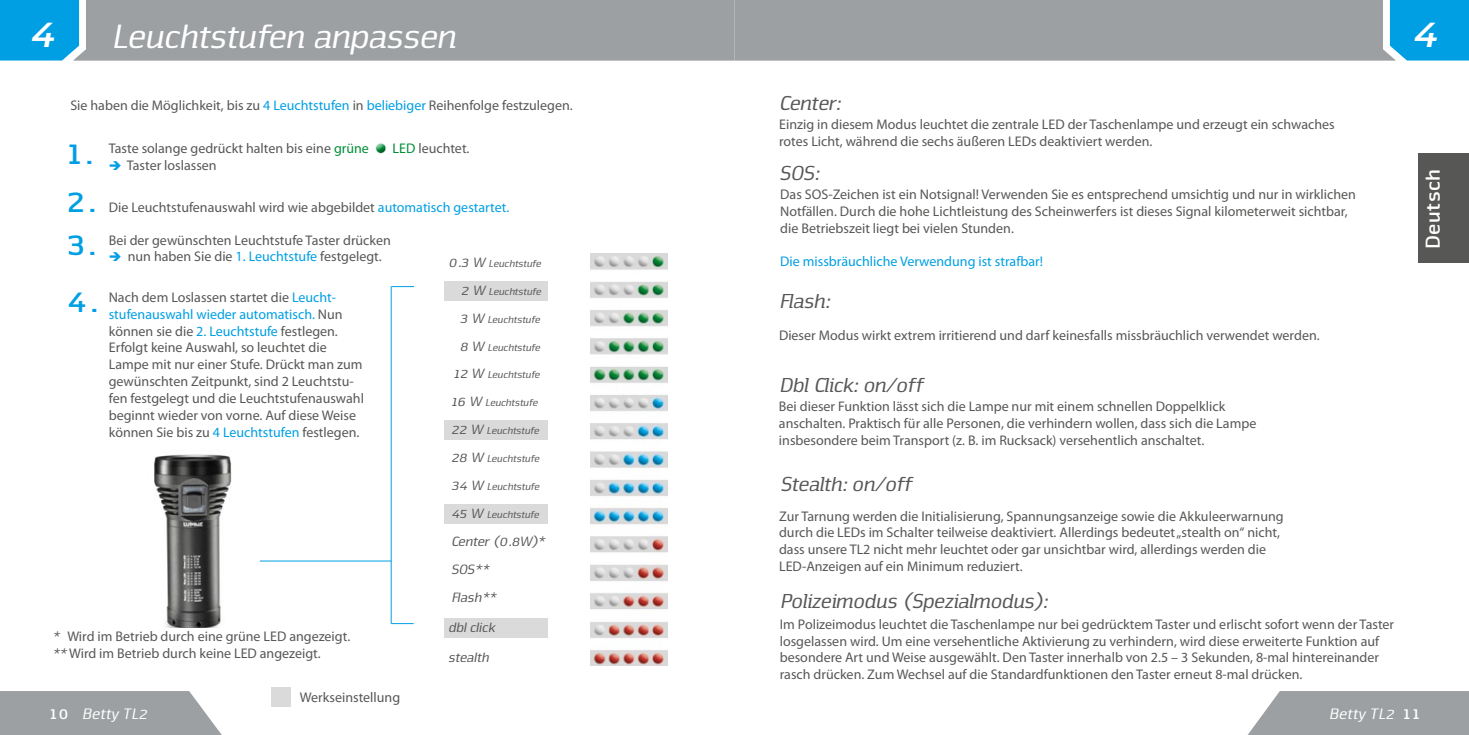
<style>
.page{position:relative;width:1469px;height:735px;background:#fff}
.page>*{position:absolute;margin:0;border:0;box-sizing:border-box;transform-origin:0 0}
.t1{font:italic 42px "Nuri Bold Slab";color:#fff}
.t2{font:italic 35px "Nuri Regular Slab";color:#fff}
.t3{font:700 31.5px "Nuri";color:#009fe3}
.t4{font:italic 21px "Nuri Regular Slab";color:#575756}
.t5{font:700 21px "Nuri";letter-spacing:.015em;color:#fff}
.t6{font:italic 15.75px "Nuri Regular Slab";letter-spacing:.025em;color:#fff}
.t7{font:14px/16.8px "Myriad Pro";color:#575756}
.t8{font:italic 14px "Nuri";color:#575756}
.t9{font:14px "Myriad Pro";color:#009fe3}
.t10{font:italic 10.5px "Nuri";color:#575756}
.s1{color:#009fe3}
.s2{color:#008d37}
.s3{font-size:14px}
.s4{font-family:"Nuri";font-style:italic}
.s5{font-family:"Nuri";font-weight:700;font-style:normal}
</style>
<div class="page">
<svg style="left:0;top:691px;width:221px;height:43px;background:#a4a6a8"></svg>
<svg style="left:1248px;top:691px;width:220px;height:43px;background:#a4a7a9"></svg>
<svg style="left:0;top:0;width:1468px;height:61px;background:#8ea1aa"></svg>
<div style="left:1418px;top:153px;width:50px;height:110px;background:#575756"></div>
<div style="left:444px;top:617px;width:104px;height:20px;background:#dadada"></div>
<div style="left:369px;top:142px;width:29px;height:14px;background:#000;opacity:.5"></div>
<div style="left:444px;top:419px;width:104px;height:20px;background:#dadada"></div>
<div style="left:444px;top:280px;width:104px;height:20px;background:#dadada"></div>
<div style="left:444px;top:504px;width:104px;height:19px;background:#dadada"></div>
<div style="left:271px;top:686px;width:20px;height:20px;background:#dadada"></div>
<img style="left:591px;top:253px;width:76px;height:411px">
<hr style="left:260px;top:560px;width:131px;height:1px;background:#009fe3">
<hr style="left:391px;top:286px;width:1px;height:337px;background:#009fe3">
<svg style="left:391px;top:623px;width:23px;height:1px"></svg>
<svg style="left:391px;top:286px;width:23px;height:1px"></svg>
<img style="left:154px;top:454px;width:78px;height:173px">
<h1 class="t1" style="left:30px;top:7px;width:27px">4</h1>
<h2 class="t2" style="left:109px;top:15px;width:346px">Leuchtstufen anpassen</h2>
<h1 class="t1" style="left:1411px;top:7px;width:27px">4</h1>
<p class="t7" style="left:70px;top:97px;width:504px">Sie haben die Möglichkeit, bis zu <span class="s1">4 Leuchtstufen</span> in <span class="s1">beliebiger</span> Reihenfolge festzulegen.</p>
<h3 class="t3" style="left:67px;top:134px;width:26px">1.</h3>
<h3 class="t3" style="left:67px;top:182px;width:29px">2.</h3>
<h3 class="t3" style="left:67px;top:225px;width:29px">3.</h3>
<h3 class="t3" style="left:67px;top:282px;width:31px">4.</h3>
<p class="t7" style="left:109px;top:140px;width:261px">Taste solange gedrückt halten bis eine <span class="s2">grüne</span></p>
<p class="t7" style="left:392px;top:140px;width:78px"><span class="s2">LED</span> leuchtet.</p>
<p class="t7" style="left:109px;top:157px;width:109px"><span class="s1">➔</span> Taster loslassen</p>
<p class="t7" style="left:109px;top:198px;width:402px">Die Leuchtstufenauswahl wird wie abgebildet <span class="s1">automatisch gestartet.</span></p>
<p class="t7" style="left:109px;top:231px;width:284px">Bei der gewünschten Leuchtstufe Taster drücken</p>
<p class="t7" style="left:109px;top:248px;width:274px"><span class="s1">➔</span> nun haben Sie die <span class="s1">1. Leuchtstufe</span> festgelegt.</p>
<p class="t10" style="left:448px;top:256px;width:94px"><span class="s3">0.3 W</span> Leuchtstufe</p>
<p class="t7" style="left:109px;top:288px;width:257px">Nach dem Loslassen startet die <span class="s1">Leucht&shy;stufenauswahl wieder automatisch.</span> Nun können sie die <span class="s1">2. Leuchtstufe</span> festlegen.<br>Erfolgt keine Auswahl, so leuchtet die Lampe mit nur einer Stufe. Drückt man zum gewünschten Zeitpunkt, sind 2 Leuchtstu&shy;fen festgelegt und die Leuchtstufenauswahl beginnt wieder von vorne. Auf diese Weise können Sie bis zu <span class="s1">4 Leuchtstufen</span> festlegen.</p>
<p class="t10" style="left:460px;top:284px;width:82px"><span class="s3">2 W</span> Leuchtstufe</p>
<p class="t10" style="left:459px;top:312px;width:82px"><span class="s3">3 W</span> Leuchtstufe</p>
<p class="t10" style="left:459px;top:340px;width:82px"><span class="s3">8 W</span> Leuchtstufe</p>
<p class="t10" style="left:453px;top:368px;width:88px"><span class="s3">12 W</span> Leuchtstufe</p>
<p class="t10" style="left:450px;top:396px;width:88px"><span class="s3">16 W</span> Leuchtstufe</p>
<p class="t10" style="left:450px;top:424px;width:90px"><span class="s3">22 W</span> Leuchtstufe</p>
<p class="t10" style="left:450px;top:452px;width:90px"><span class="s3">28 W</span> Leuchtstufe</p>
<p class="t10" style="left:450px;top:480px;width:90px"><span class="s3">34 W</span> Leuchtstufe</p>
<p class="t10" style="left:450px;top:508px;width:90px"><span class="s3">45 W</span> Leuchtstufe</p>
<p class="t8" style="left:450px;top:532px;width:95px">Center (0.8W)*</p>
<p class="t8" style="left:450px;top:560px;width:39px">SOS**</p>
<p class="t8" style="left:450px;top:588px;width:46px">Flash**</p>
<p class="t7" style="left:51px;top:627px;width:301px"><span class="s4">*</span> Wird im Betrieb durch eine grüne LED angezeigt. <span class="s4">**</span> Wird im Betrieb durch keine LED angezeigt.</p>
<p class="t7" style="left:300px;top:688px;width:102px">Werkseinstellung</p>
<p class="t8" style="left:447px;top:618px;width:48px">dbl click</p>
<p class="t8" style="left:447px;top:648px;width:42px">stealth</p>
<h3 class="t4" style="left:777px;top:90px;width:63px">Center:</h3>
<p class="t7" style="left:779px;top:116px;width:557px">Einzig in diesem Modus leuchtet die zentrale LED der Taschenlampe und erzeugt ein schwaches rotes Licht, während die sechs äußeren LEDs deaktiviert werden.</p>
<h3 class="t4" style="left:778px;top:160px;width:41px">SOS:</h3>
<p class="t7" style="left:780px;top:186px;width:577px">Das SOS-Zeichen ist ein Notsignal! Verwenden Sie es entsprechend umsichtig und nur in wirklichen<br>Notfällen. Durch die hohe Lichtleistung des Scheinwerfers ist dieses Signal kilometerweit sichtbar, die Betriebszeit liegt bei vielen Stunden.</p>
<p class="t9" style="left:780px;top:253px;width:264px">Die missbräuchliche Verwendung ist strafbar!</p>
<h3 class="t4" style="left:777px;top:288px;width:52px">Flash:</h3>
<p class="t7" style="left:779px;top:327px;width:542px">Dieser Modus wirkt extrem irritierend und darf keinesfalls missbräuchlich verwendet werden.</p>
<h3 class="t4" style="left:777px;top:371px;width:145px">Dbl Click: on/off</h3>
<p class="t7" style="left:779px;top:398px;width:479px">Bei dieser Funktion lässt sich die Lampe nur mit einem schnellen Doppelklick anschalten. Praktisch für alle Personen, die verhindern wollen, dass sich die Lampe insbesondere beim Transport (z. B. im Rucksack) versehentlich anschaltet.</p>
<h3 class="t4" style="left:779px;top:471px;width:133px">Stealth: on/off</h3>
<p class="t7" style="left:779px;top:507px;width:506px">Zur Tarnung werden die Initialisierung, Spannungsanzeige sowie die Akkuleerwarnung durch die LEDs im Schalter teilweise deaktiviert. Allerdings bedeutet „stealth on“ nicht, dass unsere TL2 nicht mehr leuchtet oder gar unsichtbar wird, allerdings werden die LED-Anzeigen auf ein Minimum reduziert.</p>
<h3 class="t4" style="left:778px;top:587px;width:269px">Polizeimodus (Spezialmodus):</h3>
<p class="t7" style="left:779px;top:615px;width:616px">Im Polizeimodus leuchtet die Taschenlampe nur bei gedrücktem Taster und erlischt sofort wenn der Taster losgelassen wird. Um eine versehentliche Aktivierung zu verhindern, wird diese erweiterte Funktion auf besondere Art und Weise ausgewählt. Den Taster innerhalb von 2.5 – 3 Sekunden, 8-mal hintereinander rasch drücken. Zum Wechsel auf die Standardfunktionen den Taster erneut 8-mal drücken.</p>
<h3 class="t5" style="left:1419px;top:250px;width:81px;rotate:-90deg">Deutsch</h3>
<p class="t6" style="left:49px;top:704px;width:99px"><span class="s5">10</span> Betty TL2</p>
<p class="t6" style="left:1328px;top:704px;width:93px">Betty TL2 <span class="s5">11</span></p>
</div>
